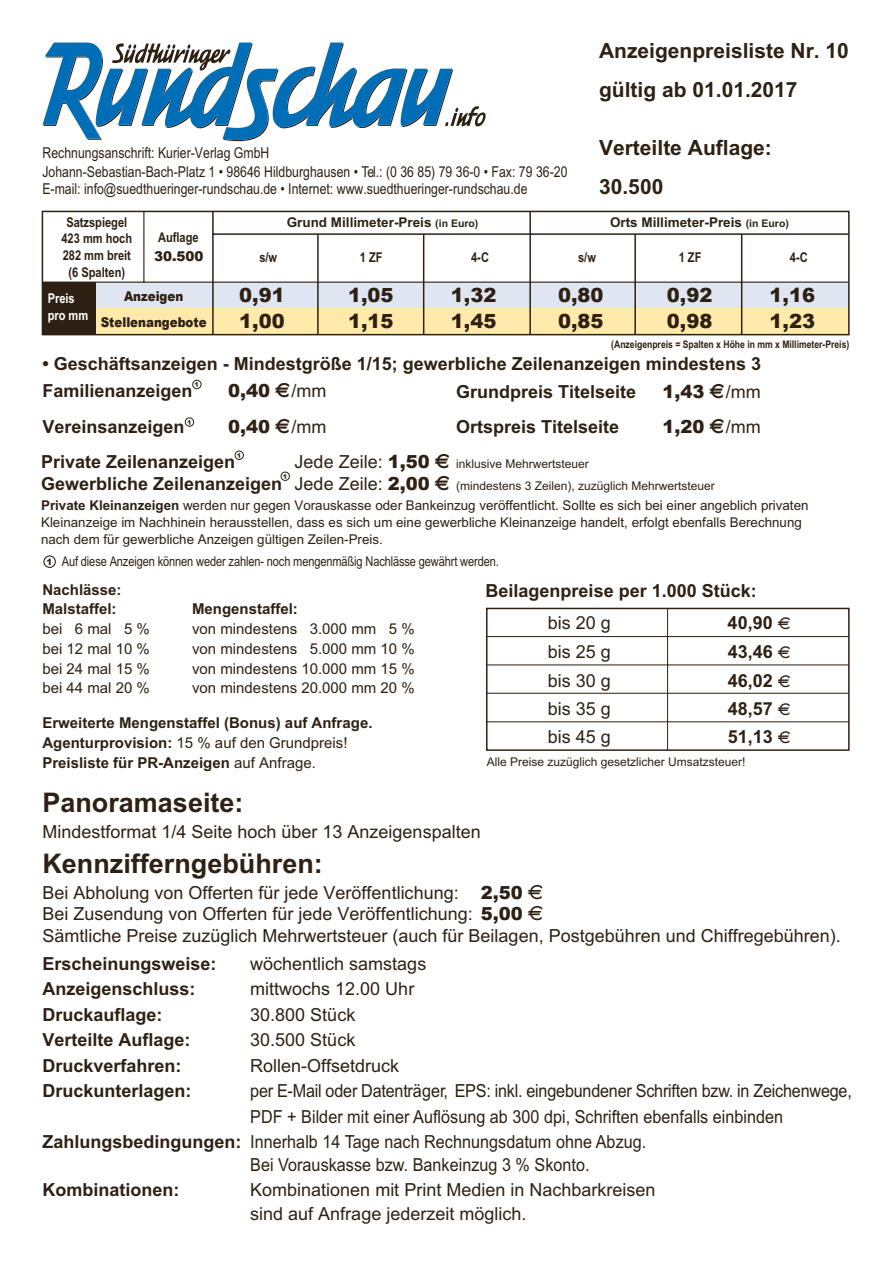
<style>
.page{position:relative;width:893px;height:1263px;background:#fff}
.page>*{position:absolute;margin:0;border:0;box-sizing:border-box;transform-origin:0 0}
.t1{font:700 27px "Arial";color:#2e2113}
.t2{font:700 21px/38.7px "Arial";color:#2e2113}
.t3{font:900 19.5px "Arial";color:#2e2113}
.t4{font:18px/21.5px "Arial";color:#2e2113}
.t5{font:700 18px "Arial";color:#2e2113}
.t6{font:18px "Arial Narrow";color:#2e2113;scale:1.1 1}
.t7{font:900 18px "Arial";color:#2e2113}
.t8{font:15px/16.5px "Arial Narrow";color:#2e2113}
.t9{font:700 15px/19.8px "Arial";color:#2e2113}
.t10{font:15px "Arial";color:#2e2113}
.t11{font:13.5px/17px "Arial";color:#2e2113}
.t12{font:13.5px "Arial Narrow";letter-spacing:-.01em;color:#2e2113}
.t13{font:700 13.5px/16.5px "Arial Narrow";color:#2e2113;text-align:center}
.t14{font:700 13.5px "Arial";color:#2e2113}
.t15{font:900 13.5px "Arial";color:#2e2113;scale:.88 1}
.t16{font:700 13.5px/16.2px "Arial Narrow";color:#fff}
.t17{font:900 13.5px "Arial";color:#2e2113}
.t18{font:12px/21.5px "Arial";color:#2e2113}
.t19{font:700 10.5px "Arial Narrow";color:#2e2113}
.s1{font-size:10.5px}
.s2{font-weight:400}
.s3{font-size:18px}
.s4{font-weight:900;font-size:18px}
.s5{font-weight:700;font-size:18px}
.s6{font-weight:700}
.s7{font-family:"Arial";font-weight:900;font-size:8.7px}
.s8{font-weight:900}
.s9{font-family:"Arial";font-weight:700}
</style>
<div class="page">
<div style="left:486px;top:608px;width:364px;height:143px;border:2px solid #2e2113"></div>
<hr style="left:487px;top:721px;width:362px;height:1px;background:#2e2113">
<hr style="left:487px;top:693px;width:362px;height:1px;background:#2e2113">
<hr style="left:487px;top:664px;width:362px;height:1px;background:#2e2113">
<hr style="left:487px;top:636px;width:362px;height:1px;background:#2e2113">
<hr style="left:667px;top:608px;width:1px;height:142px;background:#2e2113">
<div style="left:43px;top:555px;width:13px;height:13px;border:1px solid #2e2113;border-radius:50%"></div>
<div style="left:192px;top:380px;width:10px;height:9px;border:1px solid #2e2113;border-radius:50%"></div>
<div style="left:185px;top:417px;width:9px;height:10px;border:1px solid #2e2113;border-radius:50%"></div>
<div style="left:280px;top:471px;width:10px;height:10px;border:1px solid #2e2113;border-radius:50%"></div>
<div style="left:234px;top:450px;width:10px;height:10px;border:1px solid #2e2113;border-radius:50%"></div>
<div style="left:95px;top:283px;width:753px;height:25px;background:#dfe6f2"></div>
<div style="left:95px;top:308px;width:753px;height:26px;background:#ffe9ab"></div>
<div style="left:42px;top:282px;width:54px;height:52px;background:#2e2113"></div>
<div style="left:42px;top:211px;width:808px;height:124px;border:2px solid #2e2113"></div>
<hr style="left:143px;top:211px;width:1px;height:71px;background:#2e2113">
<hr style="left:42px;top:282px;width:807px;height:1px;background:#2e2113">
<hr style="left:213px;top:233px;width:636px;height:2px;background:#2e2113">
<hr style="left:212px;top:211px;width:2px;height:124px;background:#2e2113">
<hr style="left:529px;top:211px;width:2px;height:124px;background:#2e2113">
<hr style="left:741px;top:234px;width:1px;height:101px;background:#2e2113">
<hr style="left:634px;top:234px;width:2px;height:101px;background:#2e2113">
<hr style="left:423px;top:234px;width:1px;height:101px;background:#2e2113">
<hr style="left:317px;top:234px;width:2px;height:101px;background:#2e2113">
<svg style="left:43px;top:43px;width:443px;height:98px"></svg>
<p class="t8" style="left:43px;top:145px;width:228px">Rechnungsanschrift: Kurier-Verlag GmbH</p>
<p class="t8" style="left:42px;top:164px;width:527px">Johann-Sebastian-Bach-Platz 1 • 98646 Hildburghausen • Tel.: (0 36 85) 79 36-0 • Fax: 79 36-20<br>E-mail: info@suedthueringer-rundschau.de • Internet: www.suedthueringer-rundschau.de</p>
<p class="t2" style="left:599px;top:32px;width:251px">Anzeigenpreisliste Nr. 10 gültig ab 01.01.2017</p>
<p class="t2" style="left:599px;top:129px;width:174px">Verteilte Auflage:<br>30.500</p>
<p class="t13" style="left:61px;top:213px;width:72px">Satzspiegel<br>423 mm hoch<br>282 mm breit</p>
<p class="t16" style="left:48px;top:290px;width:42px">Preis pro mm</p>
<p class="t15" style="left:124px;top:289px;width:69px">Anzeigen</p>
<p class="t14" style="left:287px;top:214px;width:193px">Grund Millimeter-Preis <span class="s1">(in Euro)</span></p>
<p class="t14" style="left:610px;top:214px;width:180px">Orts Millimeter-Preis <span class="s1">(in Euro)</span></p>
<p class="t13" style="left:158px;top:229px;width:42px">Auflage</p>
<p class="t17" style="left:154px;top:249px;width:51px">30.500</p>
<p class="t13" style="left:259px;top:249px;width:19px">s/w</p>
<p class="t13" style="left:360px;top:249px;width:24px">1 ZF</p>
<p class="t13" style="left:471px;top:249px;width:19px">4-C</p>
<p class="t3" style="left:239px;top:284px;width:47px">0,91</p>
<p class="t3" style="left:348px;top:284px;width:47px">1,05</p>
<p class="t3" style="left:451px;top:284px;width:47px">1,32</p>
<p class="t13" style="left:578px;top:249px;width:19px">s/w</p>
<p class="t13" style="left:679px;top:249px;width:24px">1 ZF</p>
<p class="t13" style="left:790px;top:249px;width:19px">4-C</p>
<p class="t3" style="left:558px;top:284px;width:47px">0,80</p>
<p class="t3" style="left:667px;top:284px;width:47px">0,92</p>
<p class="t3" style="left:770px;top:284px;width:47px">1,16</p>
<p class="t13" style="left:69px;top:264px;width:58px">(6 Spalten)</p>
<p class="t15" style="left:101px;top:314px;width:122px">Stellenangebote</p>
<p class="t3" style="left:239px;top:310px;width:47px">1,00</p>
<p class="t3" style="left:348px;top:310px;width:47px">1,15</p>
<p class="t3" style="left:451px;top:310px;width:47px">1,45</p>
<p class="t3" style="left:558px;top:310px;width:47px">0,85</p>
<p class="t3" style="left:667px;top:310px;width:47px">0,98</p>
<p class="t3" style="left:770px;top:310px;width:47px">1,23</p>
<p class="t19" style="left:611px;top:338px;width:240px">(Anzeigenpreis = Spalten x Höhe in mm x Millimeter-Preis)</p>
<p class="t5" style="left:42px;top:353px;width:720px">• Geschäftsanzeigen - Mindestgröße 1/15; gewerbliche Zeilenanzeigen mindestens 3</p>
<p class="t5" style="left:42px;top:381px;width:152px">Familienanzeigen</p>
<p class="t7" style="left:228px;top:381px;width:100px">0,40 ✔<span class="s2">/mm</span></p>
<p class="t5" style="left:456px;top:382px;width:182px">Grundpreis Titelseite</p>
<p class="t7" style="left:662px;top:382px;width:100px">1,43 ✔<span class="s2">/mm</span></p>
<p class="t5" style="left:456px;top:417px;width:165px">Ortspreis Titelseite</p>
<p class="t7" style="left:662px;top:417px;width:100px">1,20 ✔<span class="s2">/mm</span></p>
<p class="t5" style="left:42px;top:417px;width:144px">Vereinsanzeigen</p>
<p class="t7" style="left:228px;top:417px;width:100px">0,40 ✔<span class="s2">/mm</span></p>
<p class="t18" style="left:41px;top:454px;width:675px;text-indent:254px"><span class="s3">Jede Zeile:</span> <span class="s4">1,50</span> ✔ inklusive Mehrwertsteuer<br><span class="s5">Gewerbliche Zeilenanzeigen</span> <span class="s3">Jede Zeile:</span> <span class="s4">2,00</span> ✔ (mindestens 3 Zeilen), zuzüglich Mehrwertsteuer</p>
<p class="t11" style="left:41px;top:497px;width:769px"><span class="s6">Private Kleinanzeigen</span> werden nur gegen Vorauskasse oder Bankeinzug veröffentlicht. Sollte es sich bei einer angeblich privaten<br>Kleinanzeige im Nachhinein herausstellen, dass es sich um eine gewerbliche Kleinanzeige handelt, erfolgt ebenfalls Berechnung nach dem für gewerbliche Anzeigen gültigen Zeilen-Preis.</p>
<p class="t5" style="left:41px;top:452px;width:196px">Private Zeilenanzeigen</p>
<p class="t12" style="left:47px;top:554px;width:454px"><span class="s7">1</span> Auf diese Anzeigen können weder zahlen- noch mengenmäßig Nachlässe gewährt werden.</p>
<p class="t9" style="left:42px;top:579px;width:81px">Nachlässe:<br>Malstaffel:</p>
<p class="t9" style="left:192px;top:599px;width:107px">Mengenstaffel:</p>
<p class="t10" style="left:42px;top:620px;width:109px">bei 6 mal 5 %</p>
<p class="t10" style="left:192px;top:620px;width:224px">von mindestens 3.000 mm 5 %</p>
<p class="t10" style="left:42px;top:640px;width:109px">bei 12 mal 10 %</p>
<p class="t10" style="left:192px;top:640px;width:224px">von mindestens 5.000 mm 10 %</p>
<p class="t10" style="left:42px;top:660px;width:109px">bei 24 mal 15 %</p>
<p class="t10" style="left:192px;top:660px;width:224px">von mindestens 10.000 mm 15 %</p>
<p class="t10" style="left:42px;top:680px;width:109px">bei 44 mal 20 %</p>
<p class="t10" style="left:192px;top:680px;width:224px">von mindestens 20.000 mm 20 %</p>
<p class="t9" style="left:42px;top:713px;width:332px">Erweiterte Mengenstaffel (Bonus) auf Anfrage.<br>Agenturprovision: <span class="s2">15 % auf den Grundpreis!<br></span>Preisliste für PR-Anzeigen <span class="s2">auf Anfrage.</span></p>
<p class="t5" style="left:486px;top:581px;width:273px">Beilagenpreise per 1.000 Stück:</p>
<p class="t4" style="left:548px;top:611px;width:65px">bis 20 g</p>
<p class="t5" style="left:728px;top:612px;width:65px">40,90 ✓</p>
<p class="t4" style="left:548px;top:641px;width:65px">bis 25 g</p>
<p class="t5" style="left:728px;top:642px;width:65px">43,46 ✓</p>
<p class="t4" style="left:548px;top:669px;width:65px">bis 30 g</p>
<p class="t5" style="left:728px;top:670px;width:65px">46,02 ✓</p>
<p class="t4" style="left:548px;top:698px;width:65px">bis 35 g</p>
<p class="t5" style="left:728px;top:699px;width:65px">48,57 ✓</p>
<p class="t4" style="left:548px;top:726px;width:65px">bis 45 g</p>
<p class="t5" style="left:728px;top:727px;width:65px">51,13 ✓</p>
<p class="t18" style="left:487px;top:751px;width:260px">Alle Preise zuzüglich gesetzlicher Umsatzsteuer!</p>
<h1 class="t1" style="left:42px;top:788px;width:203px">Panoramaseite:</h1>
<p class="t4" style="left:42px;top:821px;width:440px">Mindestformat 1/4 Seite hoch über 13 Anzeigenspalten</p>
<h1 class="t1" style="left:42px;top:849px;width:282px">Kennzifferngebühren:</h1>
<p class="t4" style="left:42px;top:882px;width:800px">Bei Abholung von Offerten für jede Veröffentlichung: <span class="s8">2,50</span> ✓<br>Bei Zusendung von Offerten für jede Veröffentlichung: <span class="s8">5,00</span> ✓<br>Sämtliche Preise zuzüglich Mehrwertsteuer (auch für Beilagen, Postgebühren und Chiffregebühren).</p>
<p class="t5" style="left:42px;top:953px;width:176px">Erscheinungsweise:</p>
<p class="t4" style="left:250px;top:953px;width:178px">wöchentlich samstags</p>
<p class="t5" style="left:42px;top:979px;width:155px">Anzeigenschluss:</p>
<p class="t4" style="left:250px;top:978px;width:166px">mittwochs 12.00 Uhr</p>
<p class="t5" style="left:42px;top:1004px;width:122px">Druckauflage:</p>
<p class="t4" style="left:250px;top:1004px;width:107px">30.800 Stück</p>
<p class="t5" style="left:42px;top:1030px;width:150px">Verteilte Auflage:</p>
<p class="t4" style="left:250px;top:1029px;width:107px">30.500 Stück</p>
<p class="t5" style="left:42px;top:1055px;width:141px">Druckverfahren:</p>
<p class="t4" style="left:250px;top:1055px;width:151px">Rollen-Offsetdruck</p>
<p class="t5" style="left:42px;top:1081px;width:151px">Druckunterlagen:</p>
<p class="t6" style="left:250px;top:1081px;width:548px">per E-Mail oder Datenträger, EPS: inkl. eingebundener Schriften bzw. in Zeichenwege,</p>
<p class="t6" style="left:250px;top:1106px;width:486px">PDF + Bilder mit einer Auflösung ab 300 dpi, Schriften ebenfalls einbinden</p>
<p class="t6" style="left:42px;top:1132px;width:550px"><span class="s9">Zahlungsbedingungen:</span> Innerhalb 14 Tage nach Rechnungsdatum ohne Abzug.</p>
<p class="t6" style="left:250px;top:1154px;width:310px">Bei Vorauskasse bzw. Bankeinzug 3 % Skonto.</p>
<p class="t5" style="left:42px;top:1180px;width:138px">Kombinationen:</p>
<p class="t4" style="left:250px;top:1178px;width:407px;line-height:24px">Kombinationen mit Print Medien in Nachbarkreisen sind auf Anfrage jederzeit möglich.</p>
</div>
